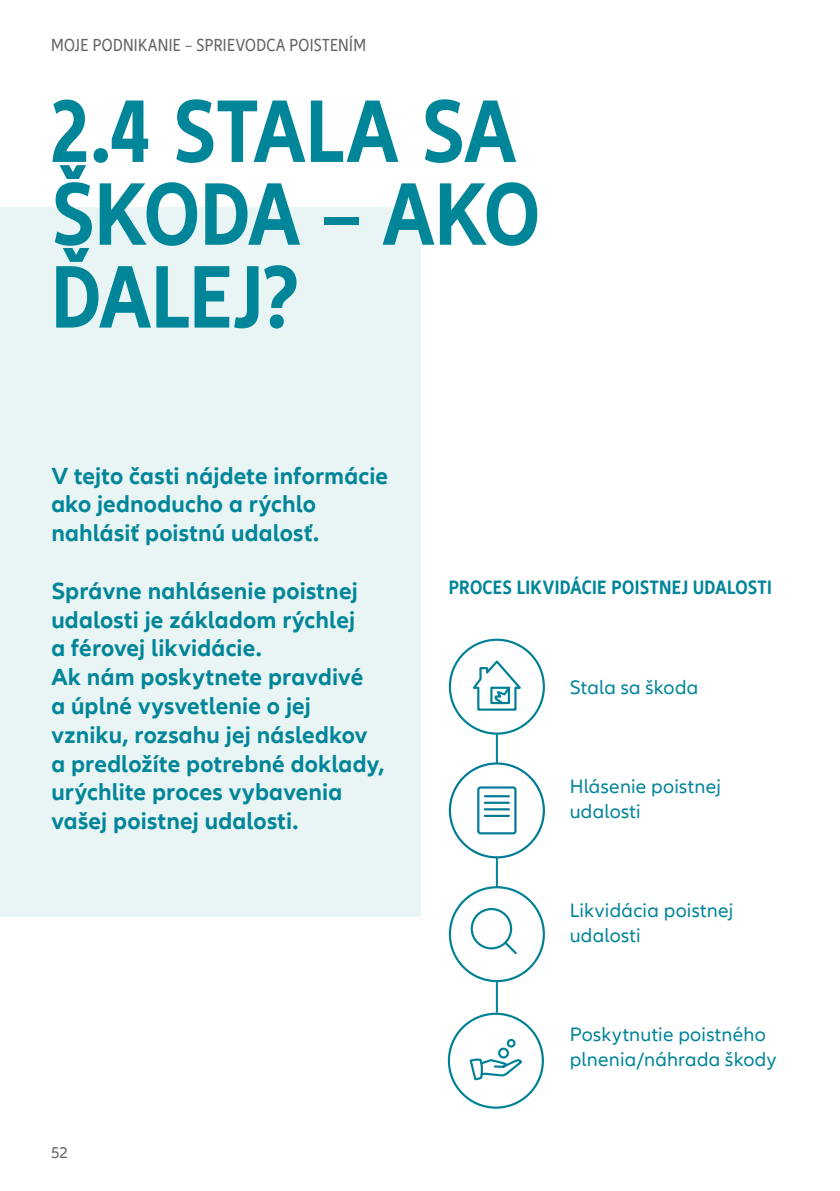
<style>
.page{position:relative;width:840px;height:1191px;background:#fff}
.page>*{position:absolute;margin:0;border:0;box-sizing:border-box;transform-origin:0 0}
.t1{font:700 condensed 92px/82.8px "Allianz Neo";letter-spacing:-.005em;color:#008599}
.t2{font:700 24px/28.8px "Allianz Neo";letter-spacing:.01em;color:#008599}
.t3{font:20px/24.8px "Allianz Neo";letter-spacing:.015em;color:#008599}
.t4{font:700 condensed 20px "Allianz Neo";letter-spacing:.015em;color:#008599}
.t5{font:condensed 18px "Allianz Neo";letter-spacing:.02em;color:#636466}
.t6{font:16px "Allianz Neo";color:#636466}
</style>
<div class="page">
<div style="left:0;top:208px;width:420px;height:709px;background:#e9f5f4"></div>
<hr style="left:495px;top:733px;width:2px;height:30px;background:#008599">
<hr style="left:495px;top:856px;width:2px;height:31px;background:#008599">
<hr style="left:495px;top:982px;width:2px;height:30px;background:#008599">
<div style="left:448px;top:638px;width:96px;height:96px;border:2px solid #008096;border-radius:50%"></div>
<svg style="left:473px;top:660px;width:48px;height:51px"></svg>
<svg style="left:448px;top:762px;width:96px;height:96px"></svg>
<div style="left:448px;top:886px;width:96px;height:96px;border:2px solid #008096;border-radius:50%"></div>
<svg style="left:470px;top:908px;width:47px;height:47px"></svg>
<div style="left:447px;top:1012px;width:96px;height:96px;border:2px solid #008096;border-radius:50%"></div>
<svg style="left:469px;top:1038px;width:54px;height:59px"></svg>
<p class="t5" style="left:51px;top:35px;width:316px">MOJE PODNIKANIE – SPRIEVODCA POISTENÍM</p>
<h1 class="t1" style="left:51px;top:92px;width:490px">2.4 STALA SA<br>ŠKODA – AKO<br>ĎALEJ?</h1>
<p class="t2" style="left:51px;top:462px;width:338px">V tejto časti nájdete informácie ako jednoducho a rýchlo nahlásiť poistnú udalosť.</p>
<p class="t2" style="left:51px;top:577px;width:334px">Správne nahlásenie poistnej udalosti je základom rýchlej<br>a férovej likvidácie.<br>Ak nám poskytnete pravdivé<br>a úplné vysvetlenie o jej vzniku, rozsahu jej následkov a predložíte potrebné doklady, urýchlite proces vybavenia vašej poistnej udalosti.</p>
<p class="t6" style="left:51px;top:1143px;width:19px">52</p>
<p class="t4" style="left:448px;top:576px;width:324px">PROCES LIKVIDÁCIE POISTNEJ UDALOSTI</p>
<p class="t3" style="left:569px;top:676px;width:130px">Stala sa škoda</p>
<p class="t3" style="left:569px;top:775px;width:153px">Hlásenie poistnej udalosti</p>
<p class="t3" style="left:569px;top:898px;width:165px">Likvidácia poistnej udalosti</p>
<p class="t3" style="left:569px;top:1022px;width:208px">Poskytnutie poistného plnenia/náhrada škody</p>
</div>
